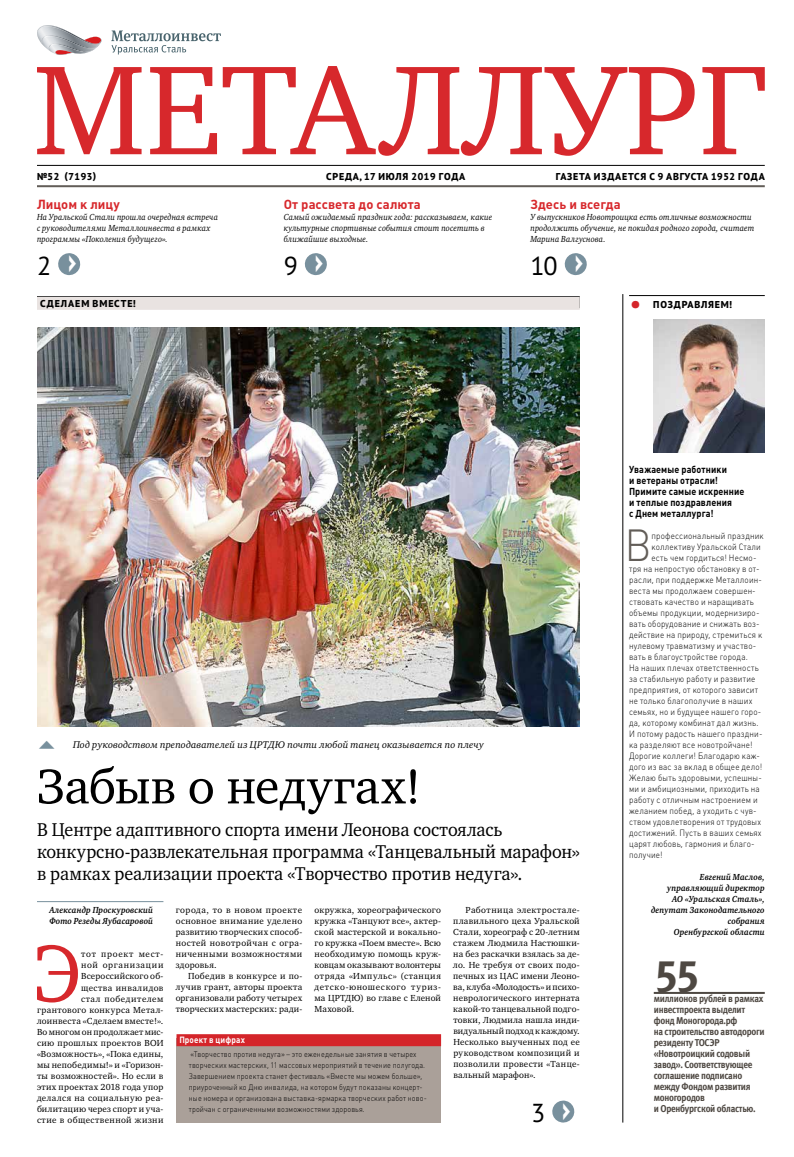
<style>
.page{position:relative;width:794px;height:1157px;background:#fff}
.page>*{position:absolute;margin:0;border:0;box-sizing:border-box;transform-origin:0 0}
.t1{font:82.9px "Charter C";color:#d7282c;scale:.9 1}
.t2{font:50px "Charter C";letter-spacing:-.005em;color:#000}
.t3{font:300 44.3px "Plumb";color:#625d58;scale:.9 1}
.t4{font:700 44px "Meta Offc Pro";color:#4e4842}
.t5{font:26px "PT Sans Pro";color:#000}
.t6{font:19px/22px "Charter C";color:#000;scale:.95 1}
.t7{font:700 13px "Plumb";letter-spacing:.005em;color:#d7282c}
.t8{font:700 10px/11px "Meta Offc Pro";letter-spacing:-.03em;color:#4e4842;scale:.9 1}
.t9{font:10px/11px "Plumb Bold C";letter-spacing:.01em;color:#000;scale:.9 1}
.t10{font:800 10px "PT Sans Pro";letter-spacing:.08em;color:#000}
.t11{font:italic 10px "Charter C";letter-spacing:.01em;color:#000}
.t12{font:9px/11px "Charter C";letter-spacing:.035em;color:#000;text-align:justify}
.t13{font:300 9px "Plumb";letter-spacing:.02em;color:#000;scale:.9 1}
.t14{font:italic 9px/11px "Charter C";letter-spacing:.01em;color:#000;scale:.9 1}
.t15{font:italic 700 9px/11px "Charter C";letter-spacing:.015em;color:#000;scale:.9 1}
.t16{font:9px "Plumb Bold C";letter-spacing:.015em;color:#fff;scale:.9 1}
.t17{font:300 8px/11px "Plumb";letter-spacing:.01em;color:#000;scale:.9 1}
.s1{font-family:"Plumb";font-weight:700;font-size:34px;color:#fff}
.s2{font-weight:400;font-size:27px;color:#d4252a}
.s3{font-family:"Modern Pictograms";font-style:normal;font-size:21px;color:#78909d}
</style>
<div class="page">
<svg style="left:37px;top:66px;width:728px;height:90px"></svg>
<svg style="left:111px;top:30px;width:110px;height:25px"></svg>
<svg style="left:37px;top:25px;width:65px;height:30px"></svg>
<div style="left:37px;top:296px;width:543px;height:12px;background:#4a4949"></div>
<div style="left:37px;top:297px;width:543px;height:13px;background:#e9e3e1"></div>
<svg style="left:69px;top:253px;width:5px;height:22px"></svg>
<svg style="left:316px;top:253px;width:9px;height:22px"></svg>
<svg style="left:576px;top:253px;width:4px;height:22px"></svg>
<hr style="left:629px;top:295px;width:136px;height:1px;background:#000">
<img style="left:37px;top:328px;width:543px;height:398px">
<hr style="left:622px;top:294px;width:1px;height:828px;background:#000">
<hr style="left:37px;top:901px;width:126px;height:1px;background:#78909d">
<hr style="left:37px;top:165px;width:728px;height:1px;background:#000">
<hr style="left:37px;top:185px;width:728px;height:2px;background:#625d58">
<svg style="left:563px;top:1100px;width:2px;height:22px"></svg>
<div style="left:176px;top:1037px;width:265px;height:85px;background:#aaa099"></div>
<div style="left:176px;top:1034px;width:265px;height:12px;background:#d4252a"></div>
<img style="left:654px;top:319px;width:111px;height:134px">
<hr style="left:654px;top:992px;width:111px;height:2px;background:#4e4842">
<p class="t10" style="left:37px;top:170px;width:61px">№52 (7193)</p>
<p class="t10" style="left:326px;top:170px;width:141px">СРЕДА, 17 ИЮЛЯ 2019 ГОДА</p>
<p class="t10" style="left:556px;top:170px;width:210px">ГАЗЕТА ИЗДАЕТСЯ С 9 АВГУСТА 1952 ГОДА</p>
<h3 class="t7" style="left:37px;top:197px;width:84px">Лицом к лицу</h3>
<p class="t14" style="left:37px;top:212px;width:203px">На Уральской Стали прошла очередная встреча с руководителями Металлоинвеста в рамках программы «Поколения будущего».</p>
<h3 class="t5" style="left:37px;top:249px;width:41px">2 <span class="s1">›</span></h3>
<p class="t10" style="left:40px;top:297px;width:97px">СДЕЛАЕМ ВМЕСТЕ!</p>
<h3 class="t7" style="left:284px;top:197px;width:139px">От рассвета до салюта</h3>
<p class="t14" style="left:284px;top:212px;width:233px">Самый ожидаемый праздник года: рассказываем, какие культурные спортивные события стоит посетить в ближайшие выходные.</p>
<h3 class="t5" style="left:284px;top:249px;width:41px">9 <span class="s1">›</span></h3>
<h3 class="t7" style="left:530px;top:197px;width:92px">Здесь и всегда</h3>
<p class="t14" style="left:530px;top:212px;width:250px">У выпускников Новотроицка есть отличные возможности продолжить обучение, не покидая родного города, считает<br>Марина Валгуснова.</p>
<h3 class="t5" style="left:530px;top:249px;width:55px">10 <span class="s1">›</span></h3>
<p class="t10" style="left:629px;top:298px;width:104px"><span class="s2">•</span> ПОЗДРАВЛЯЕМ!</p>
<p class="t11" style="left:37px;top:739px;width:448px"><span class="s3">‐</span> Под руководством преподавателей из ЦРТДЮ почти любой танец оказывается по плечу</p>
<h2 class="t2" style="left:37px;top:758px;width:386px">Забыв о недугах!</h2>
<h3 class="t6" style="left:37px;top:819px;width:573px">В Центре адаптивного спорта имени Леонова состоялась конкурсно-развлекательная программа «Танцевальный марафон» в рамках реализации проекта «Творчество против недуга».</h3>
<p class="t15" style="left:49px;top:905px;width:117px">Александр Проскуровский<br>Фото Резеды Яубасаровой</p>
<h1 class="t1" style="left:34px;top:927px;width:54px">Э</h1>
<p class="t12" style="left:314px;top:905px;width:128px">окружка, хореографического кружка «Танцуют все», актер&shy;ской мастерской и вокально&shy;го кружка «Поем вместе». Всю необходимую помощь круж&shy;ковцам оказывают волонтеры отряда «Импульс» (станция детско-юношеского туриз&shy;ма ЦРТДЮ) во главе с Еленой Маховой.</p>
<p class="t12" style="left:453px;top:905px;width:128px;text-indent:12px">Работница электростале&shy;плавильного цеха Уральской Стали, хореограф с 20-летним стажем Людмила Настюшки&shy;на без раскачки взялась за де&shy;ло. Не требуя от своих подо&shy;печных из ЦАС имени Леоно&shy;ва, клуба «Молодость» и психо&shy;неврологического интерната какой-то танцевальной подго&shy;товки, Людмила нашла инди&shy;видуальный подход к каждому.<br>Несколько выученных под ее руководством композиций и позволили провести «Танце&shy;вальный марафон».</p>
<p class="t12" style="left:176px;top:905px;width:128px">города, то в новом проекте основное внимание уделено развитию творческих способ&shy;ностей новотройчан с огра&shy;ниченными возможностями здоровья.</p>
<p class="t12" style="left:176px;top:971px;width:128px;text-indent:12px">Победив в конкурсе и по&shy;лучив грант, авторы проекта организовали работу четырех творческих мастерских: ради-</p>
<p class="t12" style="left:37px;top:949px;width:128px;text-align:right">тот проект мест-<br>ной организации<br>Всероссийского об-<br>щества инвалидов<br>стал победителем грантового конкурса Метал&shy;лоинвеста «Сделаем вместе!».<br>Во многом он продолжает мис&shy;сию прошлых проектов ВОИ «Возможность», «Пока едины, мы непобедимы!» и «Горизон&shy;ты возможностей». Но если в этих проектах 2018 года упор делался на социальную реа&shy;билитацию через спорт и уча&shy;стие в общественной жизни</p>
<p class="t16" style="left:179px;top:1034px;width:74px">Проект в цифрах</p>
<p class="t17" style="left:189px;top:1048px;width:266px">«Творчество против недуга» – это еженедельные занятия в четырех творческих мастерских, 11 массовых мероприятий в течение полугода.<br>Завершением проекта станет фестиваль «Вместе мы можем больше», приуроченный ко Дню инвалида, на котором будут показаны концерт&shy;ные номера и организована выставка-ярмарка творческих работ ново&shy;тройчан с ограниченными возможностями здоровья.</p>
<h3 class="t5" style="left:531px;top:1096px;width:41px">3 <span class="s1">›</span></h3>
<p class="t9" style="left:629px;top:464px;width:130px">Уважаемые работники<br>и ветераны отрасли!<br>Примите самые искренние и теплые поздравления<br>с Днем металлурга!</p>
<h3 class="t3" style="left:624px;top:520px;width:31px">В</h3>
<p class="t13" style="left:651px;top:531px;width:126px">профессиональный праздник</p>
<p class="t13" style="left:651px;top:542px;width:123px">коллективу Уральской Стали</p>
<p class="t13" style="left:651px;top:553px;width:118px">есть чем гордиться! Несмо-</p>
<p class="t13" style="left:629px;top:564px;width:146px">тря на непростую обстановку в от-</p>
<p class="t13" style="left:629px;top:575px;width:149px">расли, при поддержке Металлоин-</p>
<p class="t13" style="left:629px;top:586px;width:142px">веста мы продолжаем совершен-</p>
<p class="t13" style="left:629px;top:597px;width:140px">ствовать качество и наращивать</p>
<p class="t13" style="left:629px;top:608px;width:146px">объемы продукции, модернизиро-</p>
<p class="t13" style="left:629px;top:619px;width:147px">вать оборудование и снижать воз-</p>
<p class="t13" style="left:629px;top:630px;width:150px">действие на природу, стремиться к</p>
<p class="t13" style="left:629px;top:641px;width:143px">нулевому травматизму и участво-</p>
<p class="t13" style="left:629px;top:652px;width:133px">вать в благоустройстве города.</p>
<p class="t13" style="left:629px;top:663px;width:146px">На наших плечах ответственность</p>
<p class="t13" style="left:629px;top:674px;width:142px">за стабильную работу и развитие</p>
<p class="t13" style="left:629px;top:685px;width:145px">предприятия, от которого зависит</p>
<p class="t13" style="left:629px;top:696px;width:138px">не только благополучие в наших</p>
<p class="t13" style="left:629px;top:707px;width:148px">семьях, но и будущее нашего горо-</p>
<p class="t13" style="left:629px;top:718px;width:145px">да, которому комбинат дал жизнь.</p>
<p class="t13" style="left:629px;top:729px;width:150px">И потому радость нашего праздни-</p>
<p class="t13" style="left:629px;top:740px;width:139px">ка разделяют все новотройчане!</p>
<p class="t13" style="left:629px;top:751px;width:147px">Дорогие коллеги! Благодарю каж-</p>
<p class="t13" style="left:629px;top:762px;width:149px">дого из вас за вклад в общее дело!</p>
<p class="t13" style="left:629px;top:773px;width:149px">Желаю быть здоровыми, успешны-</p>
<p class="t13" style="left:629px;top:784px;width:147px">ми и амбициозными, приходить на</p>
<p class="t13" style="left:629px;top:795px;width:144px">работу с отличным настроением и</p>
<p class="t13" style="left:629px;top:806px;width:143px">желанием побед, а уходить с чув-</p>
<p class="t13" style="left:629px;top:817px;width:148px">ством удовлетворения от трудовых</p>
<p class="t13" style="left:629px;top:828px;width:149px">достижений. Пусть в ваших семьях</p>
<p class="t13" style="left:629px;top:839px;width:141px">царят любовь, гармония и благо-</p>
<p class="t13" style="left:629px;top:850px;width:39px">получие!</p>
<p class="t15" style="left:651px;top:872px;width:128px;text-align:right">Евгений Маслов, управляющий директор<br>АО «Уральская Сталь», депутат Законодательного собрания<br>Оренбургской области</p>
<h3 class="t4" style="left:654px;top:940px;width:48px">55</h3>
<p class="t8" style="left:654px;top:992px;width:125px">миллионов рублей в рамках инвестпроекта выделит фонд Моногорода.рф<br>на строительство автодороги резиденту ТОСЭР «Новотроицкий содовый завод». Соответствующее соглашение подписано между Фондом развития моногородов<br>и Оренбургской областью.</p>
</div>
